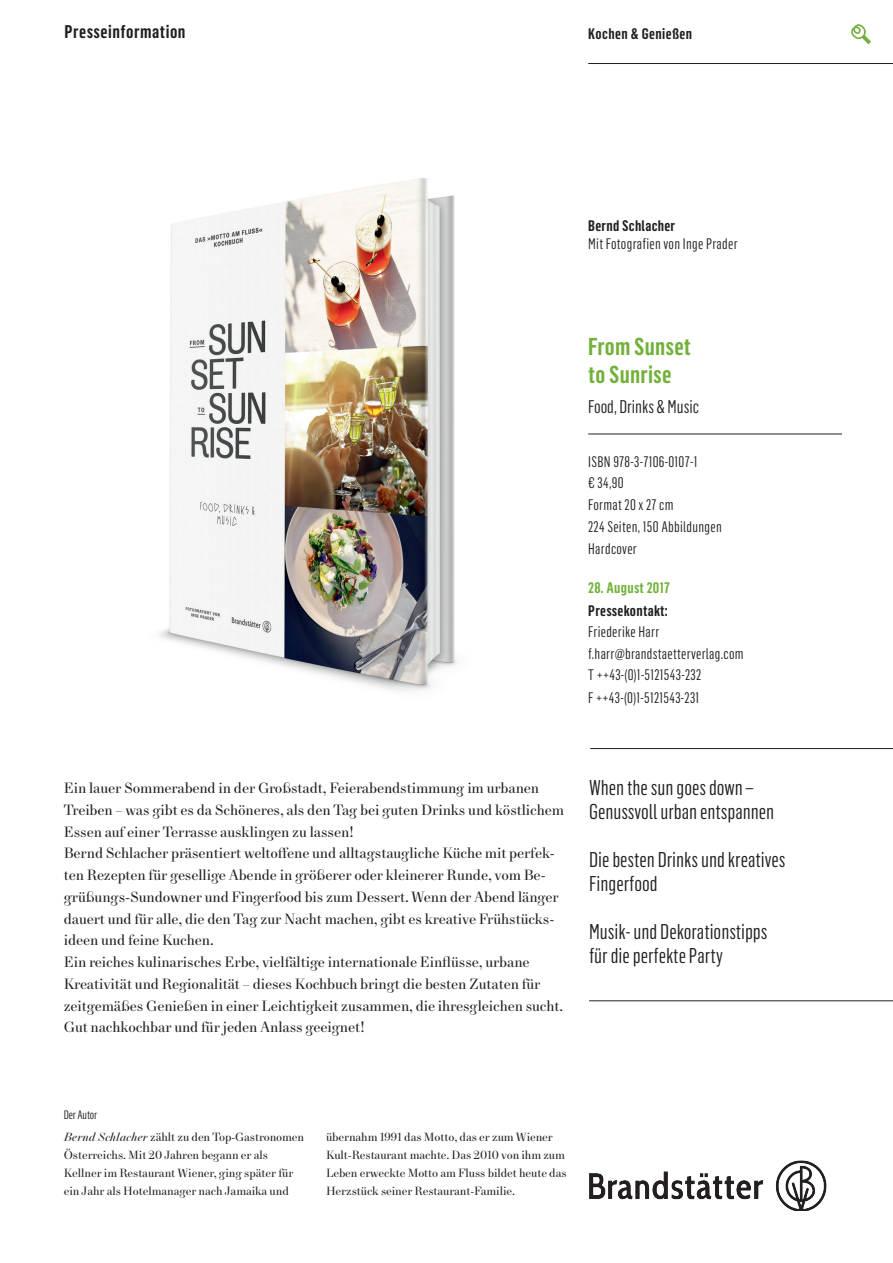
<style>
.page{position:relative;width:893px;height:1263px;background:#fff}
.page>*{position:absolute;margin:0;border:0;box-sizing:border-box;transform-origin:0 0}
.t1{font:600 24px/28.5px "Flama Condensed";letter-spacing:.01em;color:#73b13b}
.t2{font:21px/24px "Flama Condensed";color:#231f20}
.t3{font:18px "Flama Condensed";color:#231f20}
.t4{font:600 18px "Flama Condensed";letter-spacing:.03em;color:#231f20}
.t5{font:15px/21.8px "New Paris Text";letter-spacing:-.01em;color:#231f20}
.t6{font:15px/21.8px "Flama Condensed";letter-spacing:.02em;color:#231f20}
.t7{font:600 15px "Flama Condensed";letter-spacing:.02em;color:#231f20}
.t8{font:600 15px "Flama Condensed";letter-spacing:.02em;color:#73b13b}
.t9{font:12px/18px "New Paris Text";letter-spacing:-.01em;color:#231f20}
.t10{font:12px "Flama Condensed";letter-spacing:-.01em;color:#231f20}
.s1{font-family:"New Paris Headline";font-style:italic}
</style>
<div class="page">
<img style="left:589px;top:1160px;width:238px;height:50px">
<svg style="left:851px;top:24px;width:20px;height:20px"></svg>
<hr style="left:590px;top:748px;width:303px;height:1px;background:#231f20">
<hr style="left:589px;top:1000px;width:304px;height:1px;background:#231f20">
<hr style="left:588px;top:63px;width:305px;height:1px;background:#231f20">
<hr style="left:588px;top:434px;width:254px;height:1px;background:#231f20">
<img style="left:159px;top:178px;width:298px;height:513px">
<p class="t4" style="left:64px;top:20px;width:123px">Presseinformation</p>
<p class="t7" style="left:588px;top:24px;width:105px">Kochen &amp; Genießen</p>
<p class="t7" style="left:588px;top:216px;width:88px">Bernd Schlacher</p>
<p class="t6" style="left:588px;top:232px;width:151px">Mit Fotografien von Inge Prader</p>
<h1 class="t1" style="left:588px;top:331px;width:104px">From Sunset to Sunrise</h1>
<p class="t3" style="left:588px;top:395px;width:112px">Food, Drinks &amp; Music</p>
<p class="t6" style="left:588px;top:450px;width:135px">ISBN 978-3-7106-0107-1<br>€ 34,90<br>Format 20 x 27 cm<br>224 Seiten, 150 Abbildungen<br>Hardcover</p>
<p class="t8" style="left:588px;top:578px;width:83px">28. August 2017</p>
<p class="t7" style="left:588px;top:601px;width:81px">Pressekontakt:</p>
<p class="t6" style="left:588px;top:620px;width:157px;line-height:22.5px">Friederike Harr f.harr@brandstaetterverlag.com</p>
<p class="t6" style="left:588px;top:663px;width:114px;line-height:22.5px">T ++43-(0)1-5121543-232<br>F ++43-(0)1-5121543-231</p>
<p class="t5" style="left:64px;top:778px;width:502px">Ein lauer Sommerabend in der Großstadt, Feierabendstimmung im urbanen Treiben – was gibt es da Schöneres, als den Tag bei guten Drinks und köstlichem Essen auf einer Terrasse ausklingen zu lassen!<br>Bernd Schlacher präsentiert weltoffene und alltagstaugliche Küche mit perfek&shy;ten Rezepten für gesellige Abende in größerer oder kleinerer Runde, vom Be&shy;grüßungs-Sundowner und Fingerfood bis zum Dessert. Wenn der Abend länger dauert und für alle, die den Tag zur Nacht machen, gibt es kreative Frühstücks&shy;ideen und feine Kuchen.<br>Ein reiches kulinarisches Erbe, vielfältige internationale Einflüsse, urbane Kreativität und Regionalität – dieses Kochbuch bringt die besten Zutaten für zeitgemäßes Genießen in einer Leichtigkeit zusammen, die ihresgleichen sucht.<br>Gut nachkochbar und für jeden Anlass geeignet!</p>
<h2 class="t2" style="left:589px;top:774px;width:187px">When the sun goes down –<br>Genussvoll urban entspannen</h2>
<h2 class="t2" style="left:589px;top:846px;width:198px">Die besten Drinks und kreatives<br>Fingerfood</h2>
<h2 class="t2" style="left:589px;top:918px;width:180px">Musik- und Dekorationstipps für die perfekte Party</h2>
<p class="t10" style="left:64px;top:1107px;width:35px">Der Autor</p>
<p class="t9" style="left:64px;top:1128px;width:242px"><span class="s1">Bernd Schlacher</span> zählt zu den Top-Gastronomen Österreichs. Mit 20 Jahren begann er als Kellner im Restaurant Wiener, ging später für ein Jahr als Hotelmanager nach Jamaika und</p>
<p class="t9" style="left:326px;top:1129px;width:242px">übernahm 1991 das Motto, das er zum Wiener Kult-Restaurant machte. Das 2010 von ihm zum Leben erweckte Motto am Fluss bildet heute das Herzstück seiner Restaurant-Familie.</p>
</div>
